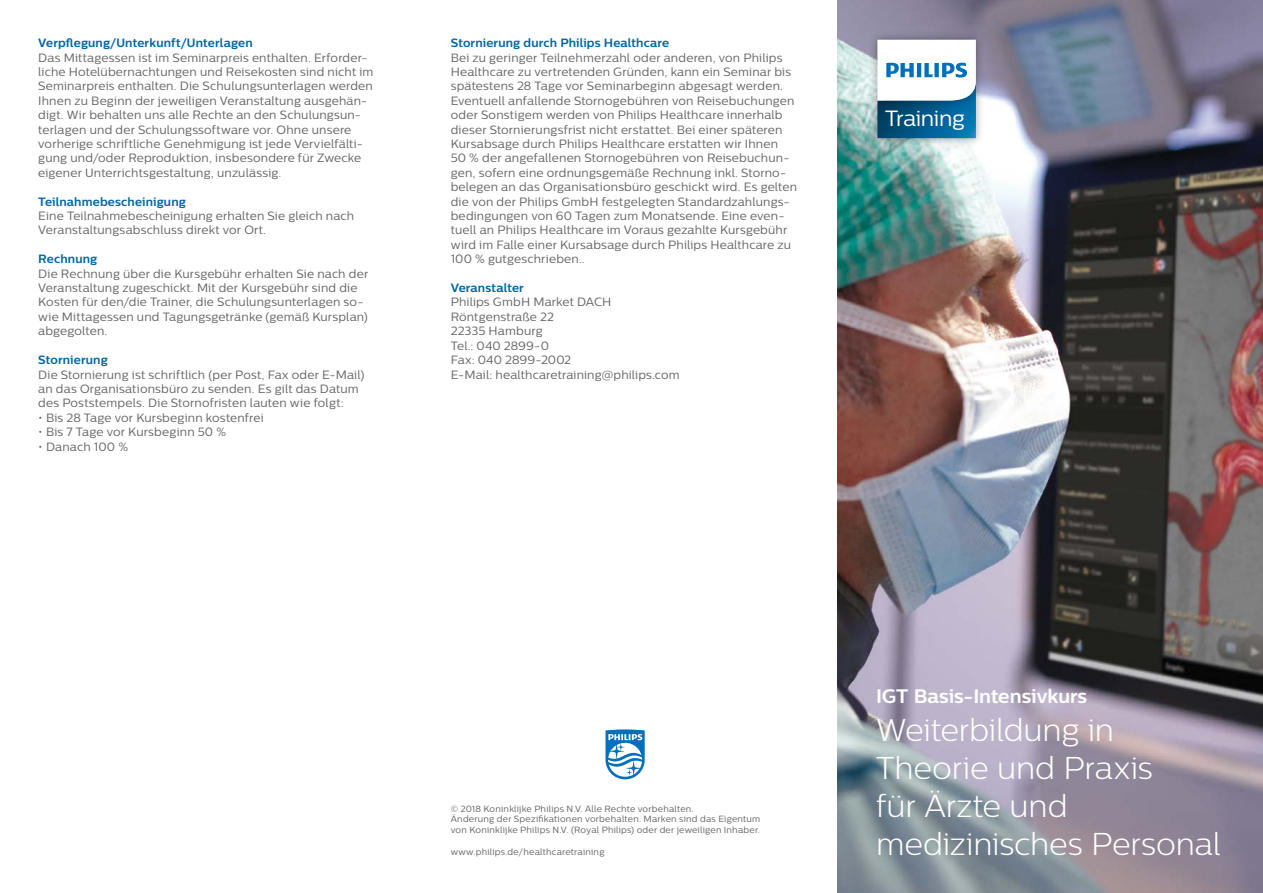
<style>
.page{position:relative;width:1263px;height:893px;background:#fff}
.page>*{position:absolute;margin:0;border:0;box-sizing:border-box;transform-origin:0 0}
.t1{font:300 31.5px/37.8px "Centrale Sans";letter-spacing:-.01em;color:#fff}
.t2{font:22.05px "Centrale Sans";letter-spacing:-.02em;color:#fff}
.t3{font:700 19.5px "Centrale Sans";letter-spacing:-.005em;color:#fff}
.t4{font:12px/14.4px "Centrale Sans";letter-spacing:.015em;color:#646363}
.t5{font:700 12px "Centrale Sans";letter-spacing:.01em;color:#0067a2}
.t6{font:9px/10.8px "Centrale Sans";letter-spacing:.02em;color:#646363}
</style>
<div class="page">
<img style="left:838px;top:0;width:425px;height:893px">
<img style="left:866px;top:112px;width:122px;height:38px">
<img style="left:866px;top:28px;width:122px;height:84px">
<svg style="left:877px;top:40px;width:99px;height:98px"></svg>
<svg style="left:605px;top:729px;width:40px;height:50px"></svg>
<p class="t5" style="left:38px;top:36px;width:216px">Verpflegung/Unterkunft/Unterlagen</p>
<p class="t4" style="left:38px;top:50px;width:337px">Das Mittagessen ist im Seminarpreis enthalten. Erforder&shy;liche Hotelübernachtungen und Reisekosten sind nicht im Seminarpreis enthalten. Die Schulungsunterlagen werden Ihnen zu Beginn der jeweiligen Veranstaltung ausgehän&shy;digt. Wir behalten uns alle Rechte an den Schulungsun&shy;terlagen und der Schulungssoftware vor. Ohne unsere vorherige schriftliche Genehmigung ist jede Vervielfälti&shy;gung und/oder Reproduktion, insbesondere für Zwecke eigener Unterrichtsgestaltung, unzulässig.</p>
<p class="t5" style="left:38px;top:194px;width:149px">Teilnahmebescheinigung</p>
<p class="t4" style="left:38px;top:208px;width:317px">Eine Teilnahmebescheinigung erhalten Sie gleich nach<br>Veranstaltungsabschluss direkt vor Ort.</p>
<p class="t5" style="left:38px;top:252px;width:61px">Rechnung</p>
<p class="t4" style="left:38px;top:266px;width:331px">Die Rechnung über die Kursgebühr erhalten Sie nach der Veranstaltung zugeschickt. Mit der Kursgebühr sind die Kosten für den/die Trainer, die Schulungsunterlagen so&shy;wie Mittagessen und Tagungsgetränke (gemäß Kursplan) abgegolten.</p>
<p class="t5" style="left:38px;top:353px;width:71px">Stornierung</p>
<p class="t4" style="left:38px;top:367px;width:328px">Die Stornierung ist schriftlich (per Post, Fax oder E-Mail) an das Organisationsbüro zu senden. Es gilt das Datum des Poststempels. Die Stornofristen lauten wie folgt:</p>
<p class="t4" style="left:38px;top:410px;width:227px">• Bis 28 Tage vor Kursbeginn kostenfrei</p>
<p class="t4" style="left:38px;top:424px;width:189px">• Bis 7 Tage vor Kursbeginn 50 %</p>
<p class="t4" style="left:38px;top:439px;width:91px">• Danach 100 %</p>
<p class="t5" style="left:451px;top:36px;width:220px">Stornierung durch Philips Healthcare</p>
<p class="t4" style="left:451px;top:50px;width:348px">Bei zu geringer Teilnehmerzahl oder anderen, von Philips Healthcare zu vertretenden Gründen, kann ein Seminar bis spätestens 28 Tage vor Seminarbeginn abgesagt werden.<br>Eventuell anfallende Stornogebühren von Reisebuchungen oder Sonstigem werden von Philips Healthcare innerhalb dieser Stornierungsfrist nicht erstattet. Bei einer späteren Kursabsage durch Philips Healthcare erstatten wir Ihnen<br>50 % der angefallenen Stornogebühren von Reisebuchun&shy;gen, sofern eine ordnungsgemäße Rechnung inkl. Storno&shy;belegen an das Organisationsbüro geschickt wird. Es gelten die von der Philips GmbH festgelegten Standardzahlungs&shy;bedingungen von 60 Tagen zum Monatsende. Eine even&shy;tuell an Philips Healthcare im Voraus gezahlte Kursgebühr wird im Falle einer Kursabsage durch Philips Healthcare zu 100 % gutgeschrieben..</p>
<p class="t5" style="left:451px;top:281px;width:75px">Veranstalter</p>
<p class="t4" style="left:451px;top:295px;width:230px">Philips GmbH Market DACH<br>Röntgenstraße 22<br>22335 Hamburg<br>Tel.: 040 2899-0<br>Fax: 040 2899-2002<br>E-Mail: healthcaretraining@philips.com</p>
<h2 class="t2" style="left:885px;top:105px;width:81px">Training</h2>
<p class="t6" style="left:451px;top:803px;width:311px">© 2018 Koninklijke Philips N.V. Alle Rechte vorbehalten.<br>Änderung der Spezifikationen vorbehalten. Marken sind das Eigentum von Koninklijke Philips N.V. (Royal Philips) oder der jeweiligen Inhaber.</p>
<p class="t6" style="left:451px;top:846px;width:155px">www.philips.de/healthcaretraining</p>
<h3 class="t3" style="left:876px;top:685px;width:213px">IGT Basis-Intensivkurs</h3>
<h1 class="t1" style="left:876px;top:711px;width:346px">Weiterbildung in<br>Theorie und Praxis<br>für Ärzte und medizinisches Personal</h1>
</div>
